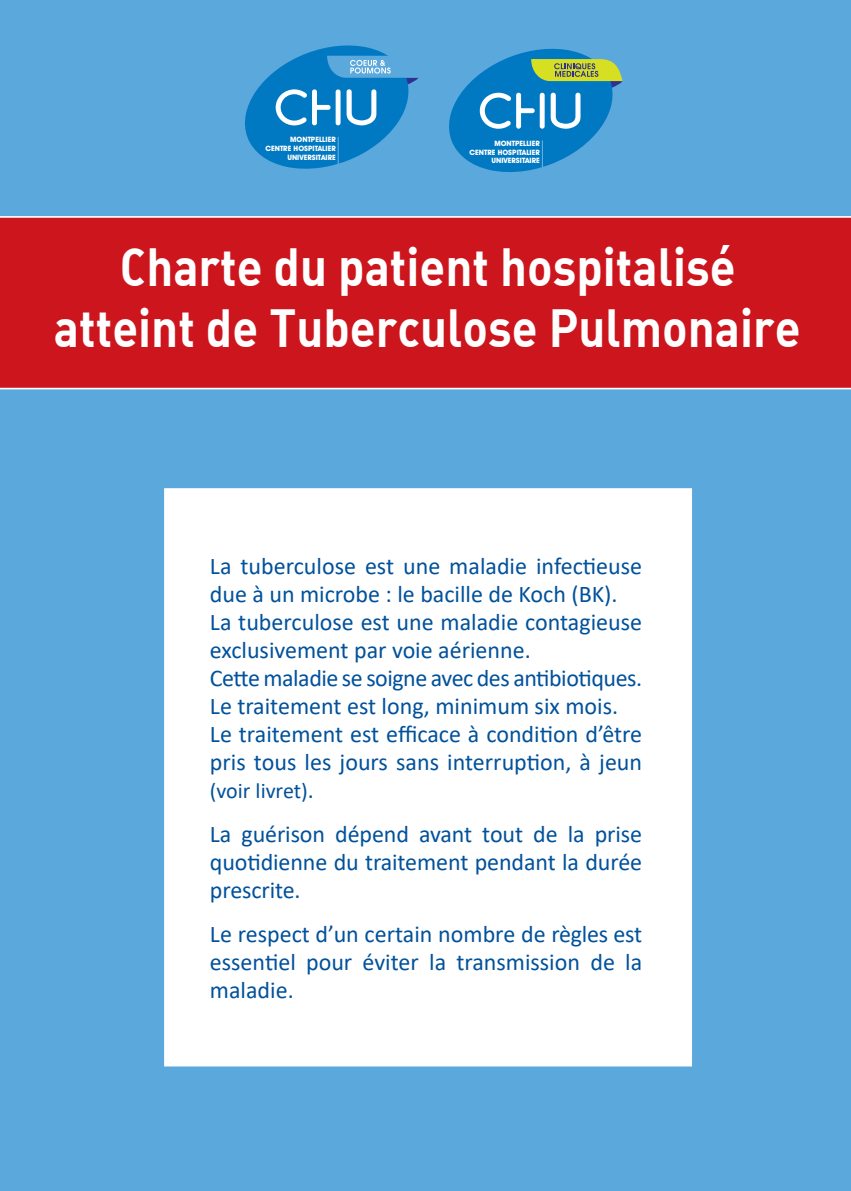
<style>
.page{position:relative;width:851px;height:1191px;background:#fff}
.page>*{position:absolute;margin:0;border:0;box-sizing:border-box;transform-origin:0 0}
.t1{font:52.4px "DINABOLD";color:#fff;scale:.9 1}
.t2{font:24px/28px "Calibri";color:#01519b}
.t3{font:24px/28px "Calibri";letter-spacing:-.02em;color:#01519b}
.t4{font:22px "Calibri";color:#01519b}
.t5{font:700 7.4px/8.8px "Avant Garde IT Cby BT";color:#fff;text-align:right}
.s1{font-size:24px}
</style>
<div class="page">
<div style="left:0;top:0;width:850px;height:1191px;background:#5ba8dc"></div>
<svg style="left:245px;top:45px;width:173px;height:124px"></svg>
<div style="left:0;top:216px;width:850px;height:173px;background:#cd151d"></div>
<div style="left:162px;top:486px;width:532px;height:582px;background:#fff;border:2px solid #5ba8dc"></div>
<svg style="left:449px;top:48px;width:173px;height:124px"></svg>
<p class="t5" style="left:265px;top:135px;width:72px">MONTPELLIER<br>CENTRE HOSPITALIER<br>UNIVERSITAIRE</p>
<p class="t5" style="left:469px;top:138px;width:72px">MONTPELLIER<br>CENTRE HOSPITALIER<br>UNIVERSITAIRE</p>
<p class="t1" style="left:120px;top:233px;width:685px">Charte du patient hospitalisé</p>
<p class="t1" style="left:54px;top:294px;width:831px">atteint de Tuberculose Pulmonaire</p>
<p class="t2" style="left:210px;top:551px;width:434px">La tuberculose est une maladie infectieuse due à un microbe : le bacille de Koch (BK).</p>
<p class="t2" style="left:210px;top:607px;width:433px">La tuberculose est une maladie contagieuse exclusivement par voie aérienne.</p>
<p class="t3" style="left:210px;top:663px;width:433px">Cette maladie se soigne avec des antibiotiques.<br>Le traitement est long, minimum six mois.</p>
<p class="t2" style="left:210px;top:719px;width:434px">Le traitement est efficace à condition d’être pris tous les jours sans interruption, à jeun</p>
<p class="t4" style="left:210px;top:775px;width:106px">(voir livret)<span class="s1">.</span></p>
<p class="t2" style="left:210px;top:819px;width:433px;text-align:justify">La guérison dépend avant tout de la prise quotidienne du traitement pendant la durée prescrite.</p>
<p class="t2" style="left:210px;top:919px;width:433px;text-align:justify">Le respect d’un certain nombre de règles est essentiel pour éviter la transmission de la maladie.</p>
</div>
